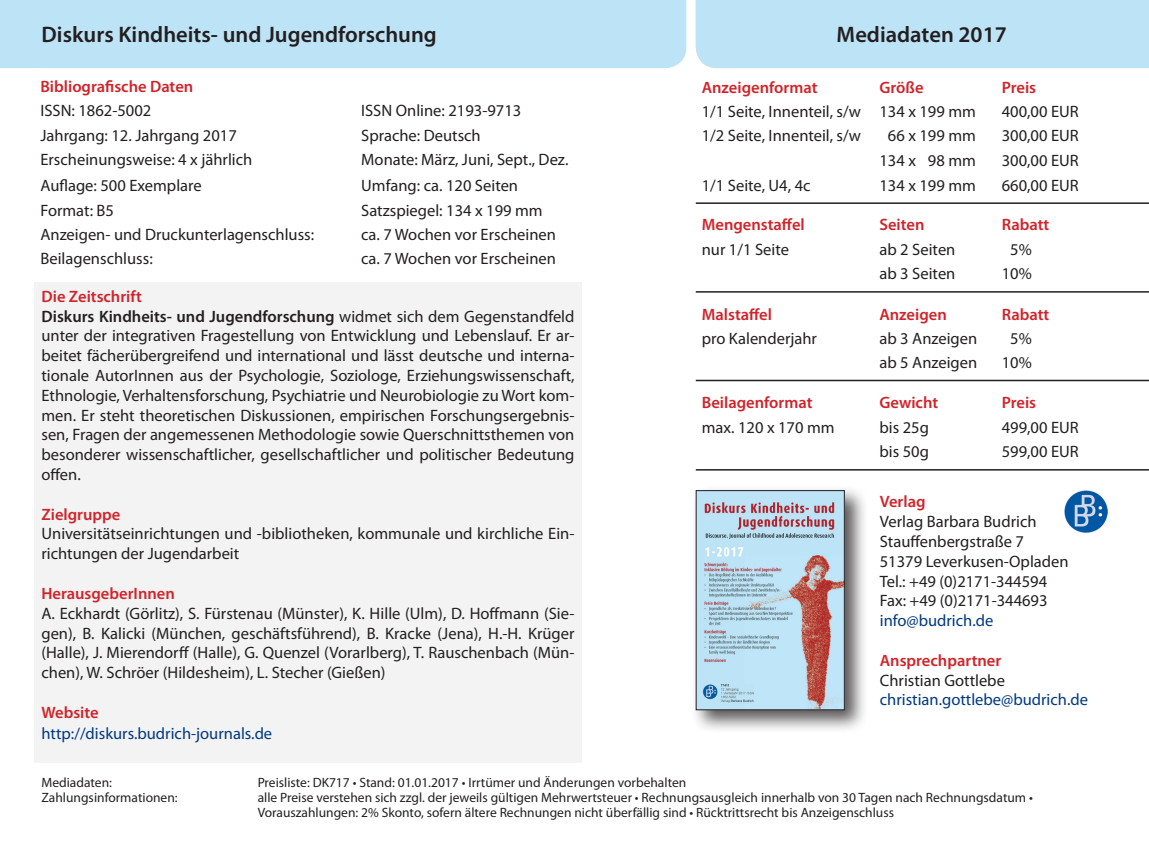
<style>
.page{position:relative;width:1149px;height:851px;background:#fff}
.page>*{position:absolute;margin:0;border:0;box-sizing:border-box;transform-origin:0 0}
.t1{font:600 22.5px "Myriad Pro";color:#231f20}
.t2{font:16.5px/19.8px "Myriad Pro";color:#231f20;text-align:justify}
.t3{font:600 16.5px "Myriad Pro";color:#d1232a}
.t4{font:16.5px "Myriad Pro";color:#003882}
.t5{font:13.5px "Myriad Pro";color:#231f20}
.s1{font-weight:600}
.s2{color:#fff}
</style>
<div class="page">
<div style="left:34px;top:282px;width:547px;height:480px;background:#f3f3f3"></div>
<div style="left:0;top:0;width:41px;height:68px;background:#bde3f6"></div>
<div style="left:41px;top:0;width:645px;height:68px;background:#bde3f6"></div>
<div style="left:690px;top:485px;width:177px;height:248px;background:#231f20;opacity:.75"></div>
<img style="left:697px;top:492px;width:145px;height:216px">
<div style="left:695px;top:0;width:453px;height:68px;background:#bde3f6"></div>
<hr style="left:695px;top:202px;width:453px;height:2px;background:#231f20">
<hr style="left:695px;top:291px;width:453px;height:1px;background:#231f20">
<hr style="left:695px;top:379px;width:453px;height:2px;background:#231f20">
<hr style="left:695px;top:469px;width:453px;height:1px;background:#231f20">
<img style="left:1064px;top:490px;width:43px;height:42px">
<p class="t1" style="left:41px;top:21px;width:397px">Diskurs Kindheits- und Jugendforschung</p>
<p class="t1" style="left:836px;top:21px;width:172px">Mediadaten 2017</p>
<p class="t3" style="left:40px;top:76px;width:154px">Bibliografische Daten</p>
<p class="t2" style="left:40px;top:100px;width:112px">ISSN: 1862-5002</p>
<p class="t2" style="left:361px;top:100px;width:161px">ISSN Online: 2193-9713</p>
<p class="t2" style="left:40px;top:125px;width:198px">Jahrgang: 12. Jahrgang 2017</p>
<p class="t2" style="left:361px;top:125px;width:121px">Sprache: Deutsch</p>
<p class="t2" style="left:40px;top:149px;width:213px">Erscheinungsweise: 4 x jährlich</p>
<p class="t2" style="left:361px;top:149px;width:209px">Monate: März, Juni, Sept., Dez.</p>
<p class="t2" style="left:40px;top:175px;width:163px">Auflage: 500 Exemplare</p>
<p class="t2" style="left:361px;top:175px;width:158px">Umfang: ca. 120 Seiten</p>
<p class="t2" style="left:40px;top:200px;width:75px">Format: B5</p>
<p class="t2" style="left:361px;top:200px;width:183px">Satzspiegel: 134 x 199 mm</p>
<p class="t2" style="left:40px;top:224px;width:275px">Anzeigen- und Druckunterlagenschluss:</p>
<p class="t2" style="left:361px;top:224px;width:196px">ca. 7 Wochen vor Erscheinen</p>
<p class="t2" style="left:40px;top:249px;width:114px">Beilagenschluss:</p>
<p class="t2" style="left:361px;top:249px;width:196px">ca. 7 Wochen vor Erscheinen</p>
<p class="t3" style="left:41px;top:285px;width:102px">Die Zeitschrift</p>
<p class="t2" style="left:41px;top:306px;width:534px"><span class="s1">Diskurs Kindheits- und Jugendforschung</span> widmet sich dem Gegenstandfeld unter der integrativen Fragestellung von Entwicklung und Lebenslauf. Er ar&shy;beitet fächerübergreifend und international und lässt deutsche und interna&shy;tionale AutorInnen aus der Psychologie, Soziologe, Erziehungswissenschaft, Ethnologie, Verhaltensforschung, Psychiatrie und Neurobiologie zu Wort kom&shy;men. Er steht theoretischen Diskussionen, empirischen Forschungsergebnis&shy;sen, Fragen der angemessenen Methodologie sowie Querschnittsthemen von besonderer wissenschaftlicher, gesellschaftlicher und politischer Bedeutung offen.</p>
<p class="t3" style="left:41px;top:503px;width:80px">Zielgruppe</p>
<p class="t2" style="left:41px;top:523px;width:534px">Universitätseinrichtungen und -bibliotheken, kommunale und kirchliche Ein&shy;richtungen der Jugendarbeit</p>
<p class="t3" style="left:41px;top:582px;width:135px">HerausgeberInnen</p>
<p class="t2" style="left:41px;top:603px;width:534px">A. Eckhardt (Görlitz), S. Fürstenau (Münster), K. Hille (Ulm), D. Hoffmann (Sie&shy;gen), B. Kalicki (München, geschäftsführend), B. Kracke (Jena), H.-H. Krüger (Halle), J. Mierendorff (Halle), G. Quenzel (Vorarlberg), T. Rauschenbach (Mün&shy;chen), W. Schröer (Hildesheim), L. Stecher (Gießen)</p>
<p class="t3" style="left:41px;top:701px;width:59px">Website</p>
<p class="t4" style="left:41px;top:723px;width:232px">http://diskurs.budrich-journals.de</p>
<p class="t3" style="left:701px;top:76px;width:117px">Anzeigenformat</p>
<p class="t3" style="left:879px;top:76px;width:46px">Größe</p>
<p class="t3" style="left:1001px;top:76px;width:36px">Preis</p>
<p class="t2" style="left:701px;top:101px;width:161px">1/1 Seite, Innenteil, s/w</p>
<p class="t2" style="left:879px;top:101px;width:98px">134 x 199 mm</p>
<p class="t2" style="left:1001px;top:101px;width:78px">400,00 EUR</p>
<p class="t2" style="left:701px;top:126px;width:161px">1/2 Seite, Innenteil, s/w</p>
<p class="t2" style="left:879px;top:126px;width:98px"><span class="s2">0</span>66 x 199 mm</p>
<p class="t2" style="left:1001px;top:126px;width:78px">300,00 EUR</p>
<p class="t2" style="left:879px;top:150px;width:98px">134 x <span class="s2">0</span>98 mm</p>
<p class="t2" style="left:1001px;top:150px;width:78px">300,00 EUR</p>
<p class="t2" style="left:701px;top:175px;width:110px">1/1 Seite, U4, 4c</p>
<p class="t2" style="left:879px;top:175px;width:98px">134 x 199 mm</p>
<p class="t2" style="left:1001px;top:175px;width:78px">660,00 EUR</p>
<p class="t3" style="left:701px;top:214px;width:104px">Mengenstaffel</p>
<p class="t3" style="left:879px;top:214px;width:47px">Seiten</p>
<p class="t3" style="left:1001px;top:214px;width:49px">Rabatt</p>
<p class="t2" style="left:701px;top:239px;width:89px">nur 1/1 Seite</p>
<p class="t2" style="left:879px;top:239px;width:77px">ab 2 Seiten</p>
<p class="t2" style="left:1001px;top:239px;width:31px"><span class="s2">0</span>5%</p>
<p class="t2" style="left:879px;top:263px;width:77px">ab 3 Seiten</p>
<p class="t2" style="left:1001px;top:263px;width:31px">10%</p>
<p class="t3" style="left:701px;top:303px;width:72px">Malstaffel</p>
<p class="t3" style="left:879px;top:303px;width:69px">Anzeigen</p>
<p class="t3" style="left:1001px;top:303px;width:49px">Rabatt</p>
<p class="t2" style="left:701px;top:328px;width:117px">pro Kalenderjahr</p>
<p class="t2" style="left:879px;top:328px;width:99px">ab 3 Anzeigen</p>
<p class="t2" style="left:1001px;top:328px;width:31px"><span class="s2">0</span>5%</p>
<p class="t2" style="left:879px;top:352px;width:99px">ab 5 Anzeigen</p>
<p class="t2" style="left:1001px;top:352px;width:31px">10%</p>
<p class="t3" style="left:701px;top:392px;width:112px">Beilagenformat</p>
<p class="t3" style="left:879px;top:392px;width:60px">Gewicht</p>
<p class="t3" style="left:1001px;top:392px;width:36px">Preis</p>
<p class="t2" style="left:701px;top:417px;width:134px">max. 120 x 170 mm</p>
<p class="t2" style="left:879px;top:417px;width:51px">bis 25g</p>
<p class="t2" style="left:1001px;top:417px;width:78px">499,00 EUR</p>
<p class="t2" style="left:879px;top:441px;width:51px">bis 50g</p>
<p class="t2" style="left:1001px;top:441px;width:78px">599,00 EUR</p>
<p class="t3" style="left:879px;top:491px;width:47px">Verlag</p>
<p class="t2" style="left:879px;top:511px;width:158px">Verlag Barbara Budrich</p>
<p class="t2" style="left:879px;top:531px;width:146px">Stauffenbergstraße 7</p>
<p class="t2" style="left:879px;top:551px;width:190px">51379 Leverkusen-Opladen</p>
<p class="t2" style="left:879px;top:570px;width:169px">Tel.: +49 (0)2171-344594</p>
<p class="t2" style="left:879px;top:590px;width:169px">Fax: +49 (0)2171-344693</p>
<p class="t4" style="left:879px;top:610px;width:115px">info@budrich.de</p>
<p class="t3" style="left:879px;top:649px;width:123px">Ansprechpartner</p>
<p class="t2" style="left:879px;top:669px;width:127px">Christian Gottlebe</p>
<p class="t4" style="left:879px;top:689px;width:210px">christian.gottlebe@budrich.de</p>
<p class="t5" style="left:41px;top:774px;width:72px">Mediadaten:</p>
<p class="t5" style="left:257px;top:774px;width:430px">Preisliste: DK717 • Stand: 01.01.2017 • Irrtümer und Änderungen vorbehalten</p>
<p class="t5" style="left:41px;top:789px;width:138px">Zahlungsinformationen:</p>
<p class="t5" style="left:257px;top:789px;width:776px">alle Preise verstehen sich zzgl. der jeweils gültigen Mehrwertsteuer • Rechnungsausgleich innerhalb von 30 Tagen nach Rechnungsdatum •</p>
<p class="t5" style="left:257px;top:804px;width:637px">Vorauszahlungen: 2% Skonto, sofern ältere Rechnungen nicht überfällig sind • Rücktrittsrecht bis Anzeigenschluss</p>
</div>
